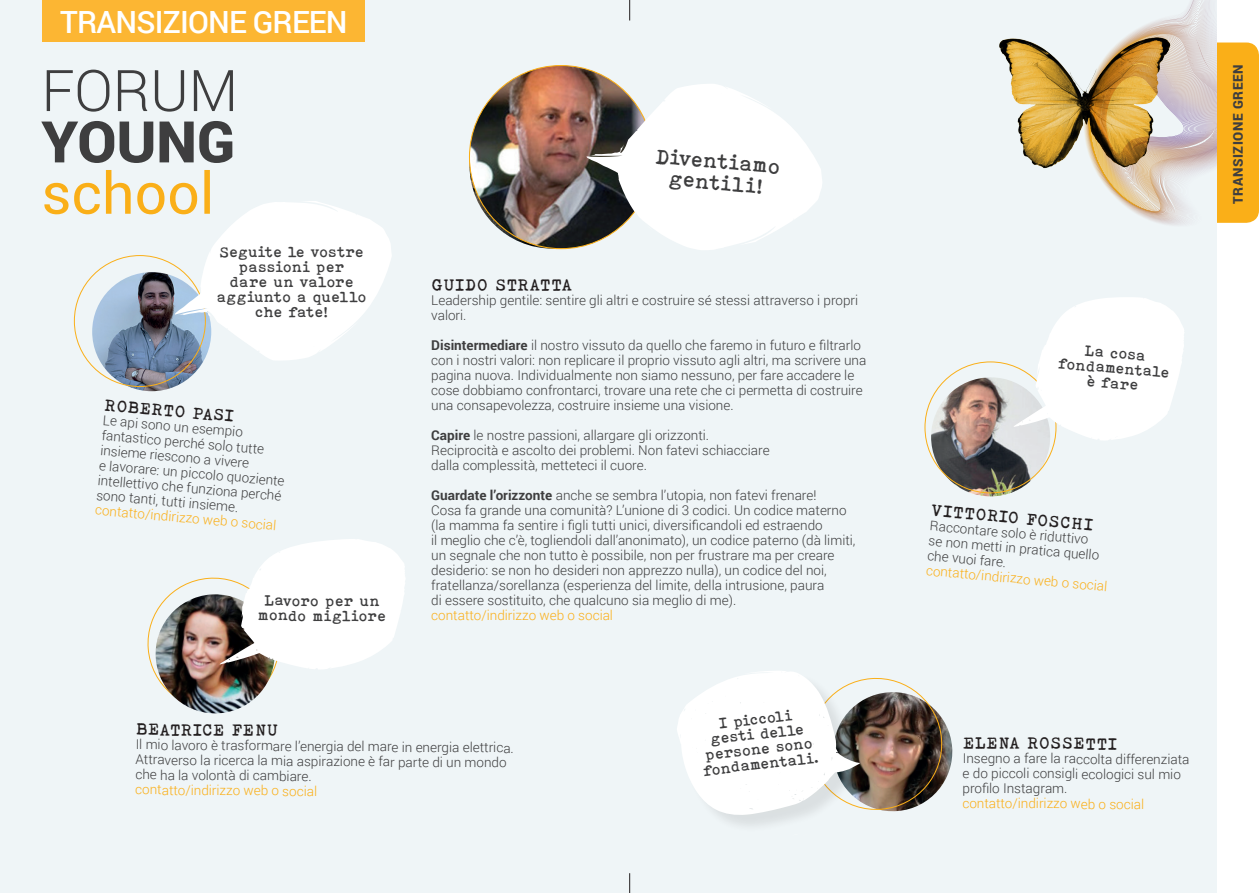
<style>
.page{position:relative;width:1259px;height:893px;background:#fff}
.page>*{position:absolute;margin:0;border:0;box-sizing:border-box;transform-origin:0 0}
.t1{font:500 30.6px "Roboto";letter-spacing:-.025em;color:#fff}
.t2{font:21px/21px "Victoria Typewriter";color:#3e3e3f;text-align:center}
.t3{font:16.5px "Victoria Typewriter";color:#231f20}
.t4{font:15px/15px "Victoria Typewriter";letter-spacing:-.02em;color:#3e3e3f;text-align:center}
.t5{font:300 13.5px/15px "Roboto";color:#3e3e3f}
.t6{font:300 13.5px "Roboto";letter-spacing:-.01em;color:#faaf18}
.t7{font:900 13.35px "Roboto";letter-spacing:.05em;color:#3e3e3f}
.s1{font-weight:700}
</style>
<div class="page">
<div style="left:1192px;top:43px;width:67px;height:180px;background:#faaf18;border-radius:13px"></div>
<div style="left:0;top:0;width:1216px;height:893px;background:#eff5f7"></div>
<svg style="left:41px;top:121px;width:191px;height:42px"></svg>
<svg style="left:47px;top:70px;width:186px;height:42px"></svg>
<div style="left:43px;top:0;width:322px;height:41px;background:#fcb633"></div>
<img style="left:999px;top:38px;width:84px;height:131px">
<svg style="left:1083px;top:1px;width:133px;height:224px"></svg>
<svg style="left:629px;top:0;width:1px;height:21px"></svg>
<svg style="left:629px;top:873px;width:1px;height:20px"></svg>
<img style="left:931px;top:377px;width:119px;height:119px;border-radius:60px">
<img style="left:92px;top:272px;width:119px;height:119px;border-radius:60px">
<img style="left:944px;top:721px;width:9px;height:61px">
<svg style="left:44px;top:170px;width:348px;height:191px"></svg>
<svg style="left:1013px;top:297px;width:171px;height:144px"></svg>
<div style="left:679px;top:673px;width:198px;height:160px;background:#231f20;opacity:.1"></div>
<svg style="left:677px;top:671px;width:267px;height:145px"></svg>
<img style="left:469px;top:66px;width:183px;height:183px;border-radius:92px">
<svg style="left:586px;top:83px;width:236px;height:167px"></svg>
<svg style="left:147px;top:539px;width:258px;height:175px"></svg>
<h1 class="t1" style="left:60px;top:0;width:289px">TRANSIZIONE GREEN</h1>
<p class="t4" style="left:216px;top:244px;width:151px">Seguite le vostre passioni per<br>dare un valore aggiunto a quello che fate!</p>
<p class="t3" style="left:105px;top:395px;width:132px;rotate:5deg">ROBERTO PASI</p>
<p class="t5" style="left:104px;top:412px;width:188px;rotate:5deg">Le api sono un esempio fantastico perché solo tutte insieme riescono a vivere<br>e lavorare: un piccolo quoziente intellettivo che funziona perché sono tanti, tutti insieme.</p>
<p class="t6" style="left:96px;top:500px;width:183px;rotate:5deg">contatto/indirizzo web o social</p>
<p class="t4" style="left:258px;top:592px;width:130px;rotate:1deg">Lavoro per un mondo migliore</p>
<h2 class="t2" style="left:656px;top:145px;width:127px;rotate:5deg">Diventiamo gentili!</h2>
<p class="t3" style="left:431px;top:275px;width:143px">GUIDO STRATTA</p>
<p class="t5" style="left:431px;top:292px;width:428px">Leadership gentile: sentire gli altri e costruire sé stessi attraverso i propri valori.</p>
<p class="t5" style="left:431px;top:337px;width:436px"><span class="s1">Disintermediare</span> il nostro vissuto da quello che faremo in futuro e filtrarlo con i nostri valori: non replicare il proprio vissuto agli altri, ma scrivere una pagina nuova. Individualmente non siamo nessuno, per fare accadere le cose dobbiamo confrontarci, trovare una rete che ci permetta di costruire una consapevolezza, costruire insieme una visione.</p>
<p class="t5" style="left:431px;top:427px;width:340px"><span class="s1">Capire</span> le nostre passioni, allargare gli orizzonti.<br>Reciprocità e ascolto dei problemi. Non fatevi schiacciare dalla complessità, metteteci il cuore.</p>
<p class="t5" style="left:431px;top:487px;width:426px"><span class="s1">Guardate l’orizzonte</span> anche se sembra l’utopia, non fatevi frenare!<br>Cosa fa grande una comunità? L’unione di 3 codici. Un codice materno (la mamma fa sentire i figli tutti unici, diversificandoli ed estraendo<br>il meglio che c’è, togliendoli dall’anonimato), un codice paterno (dà limiti, un segnale che non tutto è possibile, non per frustrare ma per creare desiderio: se non ho desideri non apprezzo nulla), un codice del noi, fratellanza/sorellanza (esperienza del limite, della intrusione, paura<br>di essere sostituito, che qualcuno sia meglio di me).</p>
<p class="t6" style="left:431px;top:606px;width:183px">contatto/indirizzo web o social</p>
<p class="t3" style="left:136px;top:719px;width:144px;rotate:1deg">BEATRICE FENU</p>
<p class="t5" style="left:135px;top:738px;width:380px;line-height:14.5px">Il mio lavoro è trasformare l’energia del mare in energia elettrica.<br>Attraverso la ricerca la mia aspirazione è far parte di un mondo che ha la volontà di cambiare.</p>
<p class="t6" style="left:135px;top:781px;width:183px">contatto/indirizzo web o social</p>
<p class="t4" style="left:697px;top:718px;width:118px;rotate:-6deg">I piccoli gesti delle persone sono fondamentali.</p>
<p class="t4" style="left:1060px;top:340px;width:113px;rotate:5deg">La cosa fondamentale è fare</p>
<p class="t3" style="left:932px;top:501px;width:164px;rotate:5deg">VITTORIO FOSCHI</p>
<p class="t5" style="left:930px;top:518px;width:173px;rotate:5deg">Raccontare solo è riduttivo se non metti in pratica quello che vuoi fare.</p>
<p class="t6" style="left:927px;top:561px;width:183px;rotate:5deg">contatto/indirizzo web o social</p>
<p class="t7" style="left:1228px;top:204px;width:141px;rotate:-90deg">TRANSIZIONE GREEN</p>
<p class="t3" style="left:963px;top:732px;width:156px;rotate:1deg">ELENA ROSSETTI</p>
<p class="t5" style="left:962px;top:751px;width:229px">Insegno a fare la raccolta differenziata e do piccoli consigli ecologici sul mio profilo Instagram.</p>
<p class="t6" style="left:962px;top:794px;width:183px">contatto/indirizzo web o social</p>
</div>
